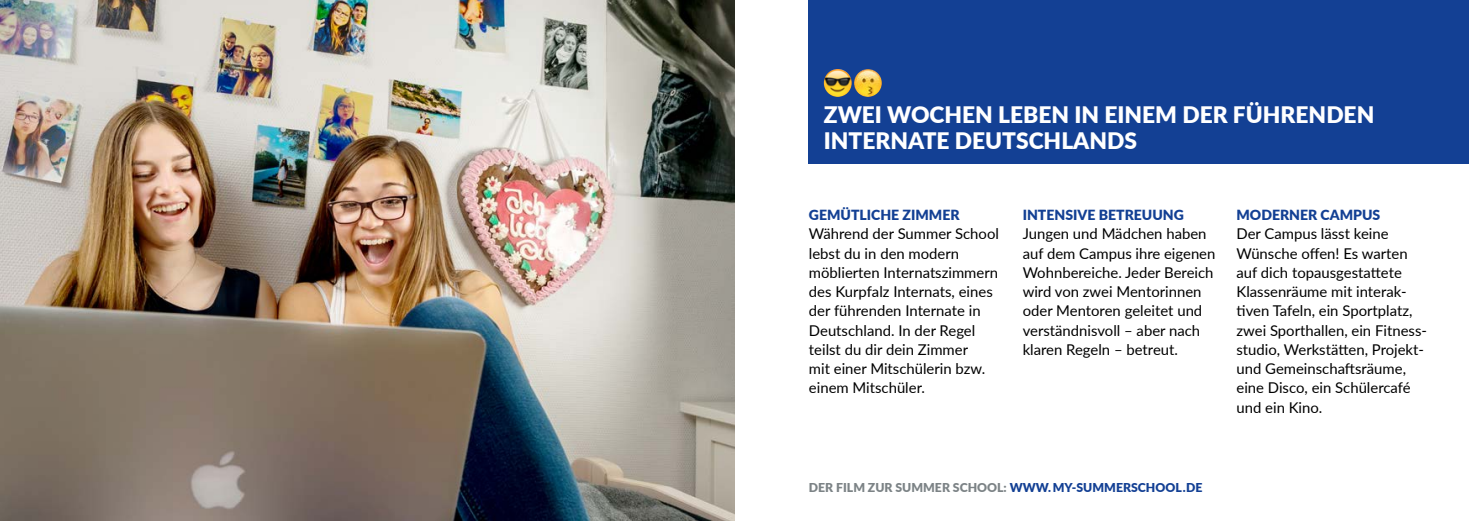
<style>
.page{position:relative;width:1469px;height:521px;background:#fff}
.page>*{position:absolute;margin:0;border:0;box-sizing:border-box;transform-origin:0 0}
.Headline{font:900 22.75px/26.2px "Lato";color:#fff}
.Lauftext{font:14.88px/19.2px "Lato";color:#000}
.Headline_Lauftext{font:900 14px "Lato";color:#134094}
.link{font:900 12.25px "Lato";color:#7c8386}
.s1{color:#134094}
</style>
<div class="page">
<div style="left:809px;top:0;width:659px;height:164px;background:#134094"></div>
<img style="left:823px;top:69px;width:28px;height:28px;border-radius:14px">
<img style="left:854px;top:69px;width:27px;height:28px;border-radius:14px">
<img style="left:0;top:0;width:734px;height:521px">
<p class="Headline" style="left:823px;top:100px;width:552px">ZWEI WOCHEN LEBEN IN EINEM DER FÜHRENDEN<br>INTERNATE DEUTSCHLANDS</p>
<p class="Headline_Lauftext" style="left:809px;top:204px;width:152px">GEMÜTLICHE ZIMMER</p>
<p class="Lauftext" style="left:809px;top:224px;width:191px">Während der Summer School lebst du in den modern möblierten Internatszimmern des Kurpfalz Internats, eines der führenden Internate in<br>Deutschland. In der Regel teilst du dir dein Zimmer<br>mit einer Mitschülerin bzw. einem Mitschüler.</p>
<p class="Headline_Lauftext" style="left:1022px;top:204px;width:163px">INTENSIVE BETREUUNG</p>
<p class="Lauftext" style="left:1022px;top:224px;width:194px">Jungen und Mädchen haben auf dem Campus ihre eigenen<br>Wohnbereiche. Jeder Bereich wird von zwei Mentorinnen oder Mentoren geleitet und verständnisvoll – aber nach klaren Regeln – betreut.</p>
<p class="Headline_Lauftext" style="left:1236px;top:204px;width:145px">MODERNER CAMPUS</p>
<p class="Lauftext" style="left:1236px;top:224px;width:192px">Der Campus lässt keine<br>Wünsche offen! Es warten auf dich topausgestattete<br>Klassenräume mit interak&shy;tiven Tafeln, ein Sportplatz, zwei Sporthallen, ein Fitness&shy;studio, Werkstätten, Projekt&shy;und Gemeinschaftsräume, eine Disco, ein Schülercafé und ein Kino.</p>
<p class="link" style="left:809px;top:478px;width:395px">DER FILM ZUR SUMMER SCHOOL: <span class="s1">WWW. MY-SUMMERSCHOOL.DE</span></p>
</div>
